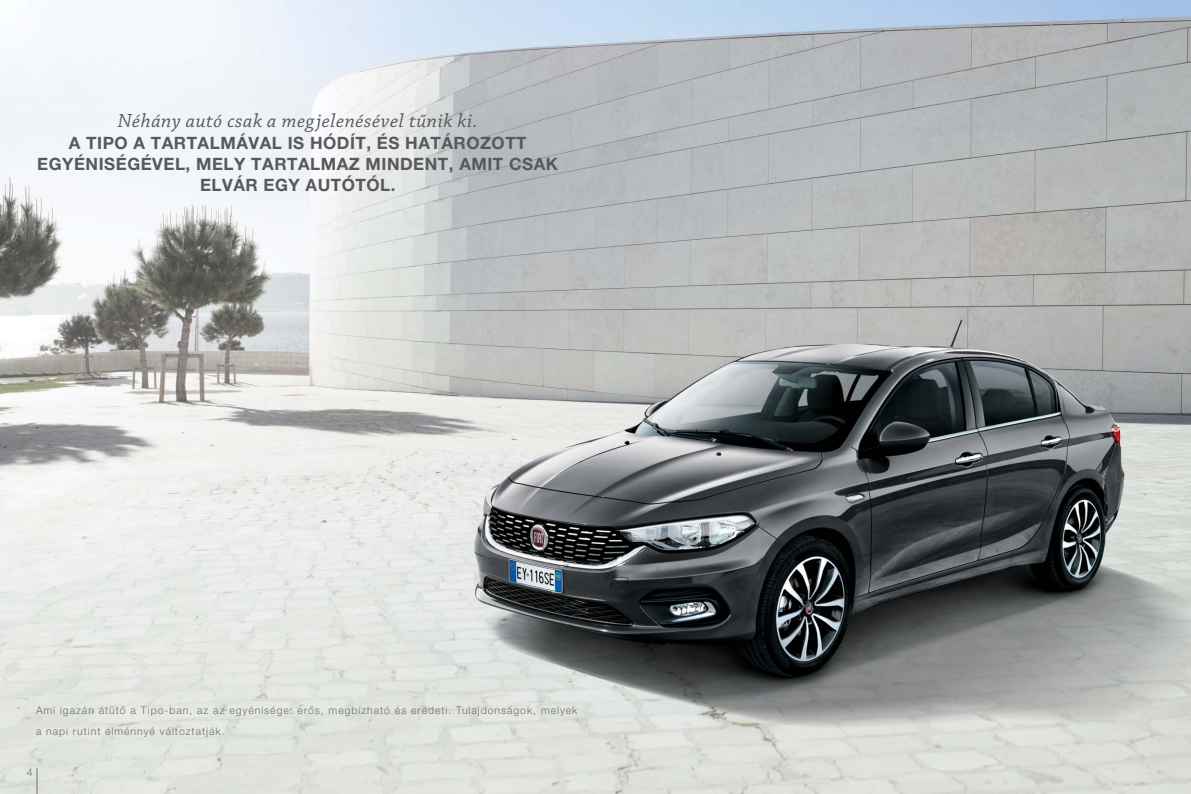
<style>
.page{position:relative;width:1191px;height:794px;background:#fff}
.page>*{position:absolute;margin:0;border:0;box-sizing:border-box;transform-origin:0 0}
.t1{font:italic 20px "Chaparral Pro";letter-spacing:.03em;color:#58595b}
.t2{font:700 17px/21px "Helvetica Neue LT Pro";letter-spacing:.03em;color:#58595b;text-align:center}
.t3{font:300 10.5px/21px "Helvetica Neue LT Pro";letter-spacing:.09em;color:#6d6e70}
</style>
<div class="page">
<img style="left:0;top:0;width:1191px;height:794px">
<svg style="left:37px;top:768px;width:1px;height:26px"></svg>
<h1 class="t1" style="left:118px;top:113px;width:361px">Néhány autó csak a megjelenésével tűnik ki.</h1>
<h2 class="t2" style="left:37px;top:135px;width:522px">A TIPO A TARTALMÁVAL IS HÓDÍT, ÉS HATÁROZOTT<br>EGYÉNISÉGÉVEL, MELY TARTALMAZ MINDENT, AMIT CSAK<br>ELVÁR EGY AUTÓTÓL.</h2>
<p class="t3" style="left:36px;top:700px;width:543px">Ami igazán átütő a Tipo-ban, az az egyénisége: erős, megbízható és eredeti. Tulajdonságok, melyek a napi rutint élménnyé változtatják.</p>
<p class="t3" style="left:27px;top:763px;width:7px">4</p>
</div>
